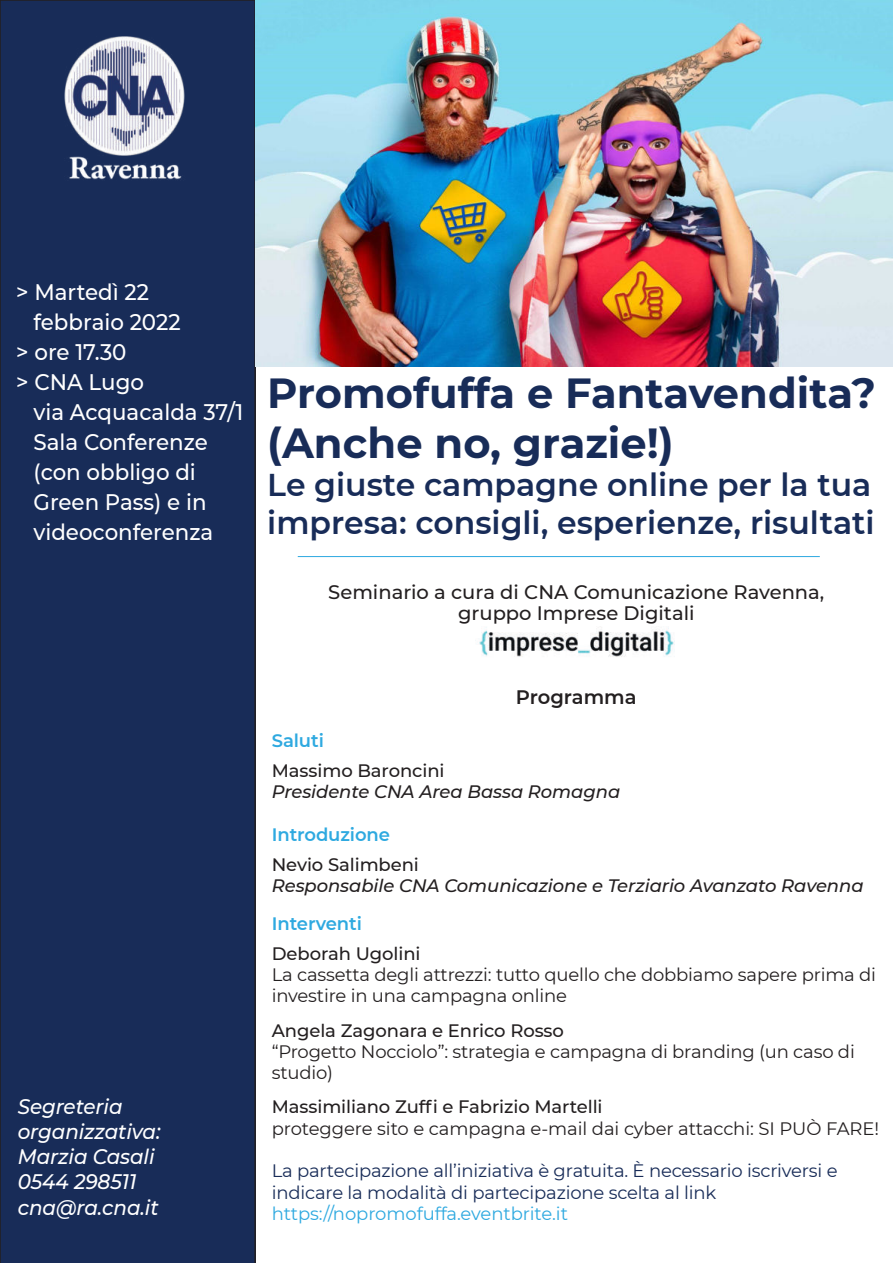
<style>
.page{position:relative;width:893px;height:1263px;background:#fff}
.page>*{position:absolute;margin:0;border:0;box-sizing:border-box;transform-origin:0 0}
.t1{font:700 42px/50.4px "Montserrat";color:#182c58}
.t2{font:600 31.5px/37.8px "Montserrat";color:#182c58}
.t3{font:500 22.5px "Montserrat";color:#fff;scale:.95 1}
.t4{font:italic 500 21px/25.2px "Montserrat";letter-spacing:-.005em;color:#fff;scale:.95 1}
.t5{font:500 19.5px/21px "Montserrat";color:#231f20;text-align:center}
.t6{font:600 19.5px "Montserrat";color:#231f20}
.t7{font:18px/21px "Montserrat";letter-spacing:-.01em;color:#231f20}
.t8{font:18px/21.6px "Montserrat";letter-spacing:-.01em;color:#182c58}
.t9{font:500 18px "Montserrat";letter-spacing:-.005em;color:#231f20}
.t10{font:italic 500 18px "Montserrat";letter-spacing:-.005em;color:#231f20}
.t11{font:18px "Montserrat";letter-spacing:-.005em;color:#2ea9e0}
.t12{font:600 18px "Montserrat";letter-spacing:-.005em;color:#2ea9e0}
</style>
<div class="page">
<div style="left:0;top:0;width:256px;height:1263px;background:#182c58"></div>
<img style="left:29px;top:0;width:191px;height:191px">
<img style="left:255px;top:0;width:638px;height:366px">
<img style="left:479px;top:627px;width:196px;height:30px">
<p class="t3" style="left:16px;top:281px;width:141px">&gt; Martedì 22</p>
<p class="t3" style="left:34px;top:311px;width:156px">febbraio 2022</p>
<p class="t3" style="left:16px;top:341px;width:118px">&gt; ore 17.30</p>
<p class="t3" style="left:16px;top:371px;width:136px">&gt; CNA Lugo</p>
<p class="t3" style="left:34px;top:401px;width:222px">via Acquacalda 37/1</p>
<p class="t3" style="left:34px;top:431px;width:185px">Sala Conferenze</p>
<p class="t3" style="left:34px;top:461px;width:172px">(con obbligo di</p>
<p class="t3" style="left:34px;top:491px;width:184px">Green Pass) e in</p>
<p class="t3" style="left:34px;top:521px;width:191px">videoconferenza</p>
<p class="t4" style="left:18px;top:1095px;width:152px">Segreteria organizzativa:<br>Marzia Casali<br>0544 298511 cna@ra.cna.it</p>
<h1 class="t1" style="left:267px;top:370px;width:610px">Promofuffa e Fantavendita? (Anche no, grazie!)</h1>
<h2 class="t2" style="left:267px;top:468px;width:609px">Le giuste campagne online per la tua impresa: consigli, esperienze, risultati</h2>
<p class="t5" style="left:328px;top:582px;width:498px">Seminario a cura di CNA Comunicazione Ravenna, gruppo Imprese Digitali</p>
<p class="t6" style="left:516px;top:689px;width:122px">Programma</p>
<p class="t12" style="left:272px;top:733px;width:54px">Saluti</p>
<p class="t9" style="left:272px;top:762px;width:174px">Massimo Baroncini</p>
<p class="t10" style="left:272px;top:785px;width:350px">Presidente CNA Area Bassa Romagna</p>
<p class="t12" style="left:272px;top:827px;width:120px">Introduzione</p>
<p class="t9" style="left:272px;top:856px;width:149px">Nevio Salimbeni</p>
<p class="t10" style="left:272px;top:878px;width:593px">Responsabile CNA Comunicazione e Terziario Avanzato Ravenna</p>
<p class="t12" style="left:272px;top:916px;width:92px">Interventi</p>
<p class="t9" style="left:272px;top:945px;width:150px">Deborah Ugolini</p>
<p class="t7" style="left:272px;top:965px;width:606px">La cassetta degli attrezzi: tutto quello che dobbiamo sapere prima di investire in una campagna online</p>
<p class="t9" style="left:272px;top:1022px;width:294px">Angela Zagonara e Enrico Rosso</p>
<p class="t7" style="left:272px;top:1041px;width:585px">“Progetto Nocciolo”: strategia e campagna di branding (un caso di studio)</p>
<p class="t9" style="left:272px;top:1094px;width:332px">Massimiliano Zuffi e Fabrizio Martelli</p>
<p class="t7" style="left:272px;top:1118px;width:609px">proteggere sito e campagna e-mail dai cyber attacchi: SI PUÒ FARE!</p>
<p class="t8" style="left:272px;top:1160px;width:567px">La partecipazione all’iniziativa è gratuita. È necessario iscriversi e indicare la modalità di partecipazione scelta al link</p>
<p class="t11" style="left:272px;top:1204px;width:298px">https://nopromofuffa.eventbrite.it</p>
</div>
